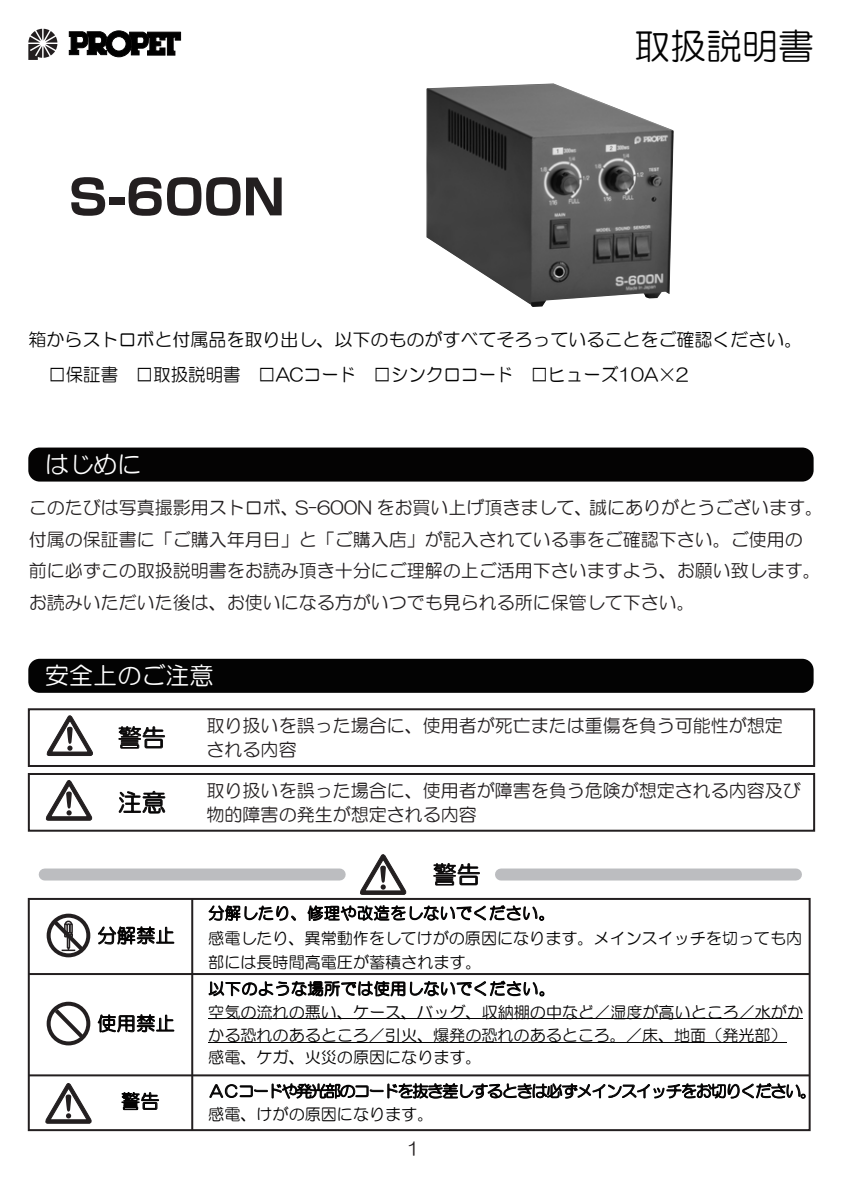
<style>
.page{position:relative;width:842px;height:1191px;background:#fff}
.page>*{position:absolute;margin:0;border:0;box-sizing:border-box;transform-origin:0 0}
.t1{font:36px "HG Maru Gothic MPRO";color:#030303}
.t2{font:24px "HG Maru Gothic MPRO";color:#fff}
.t3{font:24px "HG Maru Gothic MPRO";color:#030303}
.t4{font:19px "HG Maru Gothic MPRO";letter-spacing:.025em;color:#040303}
.t5{font:18px/31.6px "HG Maru Gothic MPRO";color:#231f20}
.t6{font:18px "HG Maru Gothic MPRO";color:#030303}
.t7{font:16px/24.4px "HG Maru Gothic MPRO";color:#040303}
.t8{font:16px/33.4px "HG Maru Gothic MPRO";letter-spacing:-.07em;color:#040303}
</style>
<div class="page">
<svg style="left:68px;top:30px;width:114px;height:28px"></svg>
<svg style="left:28px;top:29px;width:29px;height:31px"></svg>
<svg style="left:71px;top:177px;width:34px;height:39px"></svg>
<div style="left:109px;top:198px;width:15px;height:7px;background:#231f20"></div>
<svg style="left:129px;top:177px;width:153px;height:39px"></svg>
<img style="left:426px;top:83px;width:248px;height:224px">
<div style="left:28px;top:447px;width:786px;height:34px;background:#040303;border-radius:11px"></div>
<div style="left:28px;top:659px;width:786px;height:34px;background:#030303;border-radius:11px"></div>
<div style="left:28px;top:773px;width:787px;height:58px;border:2px solid #231f20"></div>
<div style="left:28px;top:708px;width:787px;height:59px;border:2px solid #231f20"></div>
<svg style="left:118px;top:726px;width:47px;height:23px"></svg>
<svg style="left:119px;top:791px;width:46px;height:22px"></svg>
<svg style="left:45px;top:780px;width:48px;height:41px"></svg>
<svg style="left:46px;top:715px;width:47px;height:41px"></svg>
<svg style="left:45px;top:1083px;width:47px;height:41px"></svg>
<svg style="left:46px;top:1001px;width:45px;height:45px"></svg>
<svg style="left:46px;top:913px;width:45px;height:45px"></svg>
<svg style="left:209px;top:897px;width:87px;height:24px"></svg>
<svg style="left:209px;top:980px;width:335px;height:17px"></svg>
<hr style="left:208px;top:1018px;width:595px;height:1px;background:#040303">
<hr style="left:208px;top:1042px;width:579px;height:1px;background:#040303">
<svg style="left:210px;top:1076px;width:596px;height:23px"></svg>
<svg style="left:98px;top:1014px;width:76px;height:18px"></svg>
<svg style="left:98px;top:926px;width:76px;height:18px"></svg>
<svg style="left:121px;top:1092px;width:38px;height:18px"></svg>
<div style="left:28px;top:898px;width:783px;height:233px;border:2px solid #231f20"></div>
<hr style="left:29px;top:1074px;width:781px;height:2px;background:#231f20">
<hr style="left:29px;top:973px;width:781px;height:2px;background:#231f20">
<hr style="left:191px;top:899px;width:2px;height:231px;background:#231f20">
<svg style="left:308px;top:854px;width:236px;height:67px"></svg>
<div style="left:45px;top:868px;width:295px;height:12px;background:#bcbdc0"></div>
<div style="left:501px;top:868px;width:295px;height:12px;background:#bcbdc0"></div>
<h1 class="t1" style="left:634px;top:29px;width:181px">取扱説明書</h1>
<p class="t6" style="left:28px;top:330px;width:776px">箱からストロボと付属品を取り出し、以下のものがすべてそろっていることをご確認ください。</p>
<p class="t6" style="left:48px;top:366px;width:642px">□保証書　□取扱説明書　□ACコード □シンクロコード □ヒューズ10A×2</p>
<h2 class="t2" style="left:45px;top:452px;width:98px">はじめに</h2>
<p class="t5" style="left:29px;top:492px;width:796px">このたびは写真撮影用ストロボ、S-600N をお買い上げ頂きまして、誠にありがとうございます。付属の保証書に「ご購入年月日」と「ご購入店」が記入されている事をご確認下さい。ご使用の前に必ずこの取扱説明書をお読み頂き十分にご理解の上ご活用下さいますよう、お願い致します。お読みいただいた後は、お使いになる方がいつでも見られる所に保管して下さい。</p>
<h2 class="t2" style="left:45px;top:664px;width:170px">安全上のご注意</h2>
<h2 class="t3" style="left:118px;top:725px;width:50px">警告</h2>
<h2 class="t3" style="left:118px;top:790px;width:50px">注意</h2>
<p class="t4" style="left:97px;top:926px;width:79px">分解禁止</p>
<p class="t4" style="left:97px;top:1014px;width:79px">使用禁止</p>
<p class="t4" style="left:121px;top:1091px;width:40px">警告</p>
<p class="t5" style="left:207px;top:713px;width:578px;line-height:24px">取り扱いを誤った場合に、使用者が死亡または重傷を負う可能性が想定される内容</p>
<p class="t5" style="left:207px;top:778px;width:596px;line-height:24px">取り扱いを誤った場合に、使用者が障害を負う危険が想定される内容及び物的障害の発生が想定される内容</p>
<h2 class="t3" style="left:433px;top:862px;width:49px">警告</h2>
<p class="t7" style="left:208px;top:901px;width:595px">分解したり、修理や改造をしないでください。<br>感電したり、異常動作をしてけがの原因になります。メインスイッチを切っても内部には長時間高電圧が蓄積されます。</p>
<p class="t7" style="left:208px;top:977px;width:596px;line-height:23.4px">以下のような場所では使用しないでください。<br>空気の流れの悪い、ケース、バッグ、収納棚の中など／湿度が高いところ／水がかかる恐れのあるところ／引火、爆発の恐れのあるところ。／床、地面（発光部）</p>
<p class="t8" style="left:208px;top:1041px;width:610px">感電、ケガ、火災の原因になります。<br>ＡＣコードや発光部のコードを抜き差しするときは必ずメインスイッチをお切りください。</p>
<p class="t7" style="left:208px;top:1101px;width:227px">感電、けがの原因になります。</p>
<p class="t5" style="left:406px;top:1132px;width:15px">1</p>
</div>
